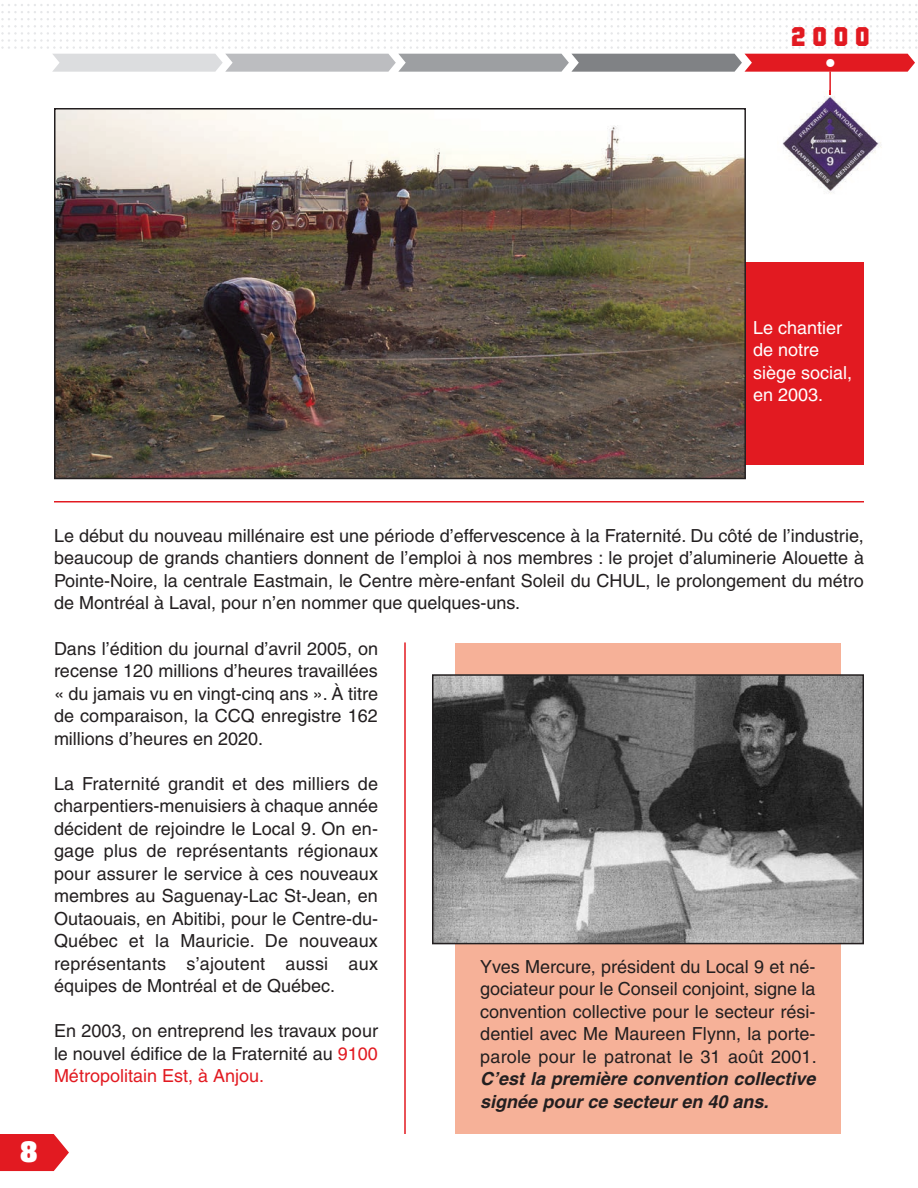
<style>
.page{position:relative;width:918px;height:1188px;background:#fff}
.page>*{position:absolute;margin:0;border:0;box-sizing:border-box;transform-origin:0 0}
.t1{font:27px "Midfield";color:#e21a21}
.t2{font:700 24px "Aachen";color:#fff}
.t3{font:800 22.5px "Helvetica Neue";color:#fff}
.t4{font:18px/22.5px "Helvetica";color:#231f20;text-align:justify}
.t5{font:italic 700 18px/22.5px "Helvetica";color:#231f20}
.t6{font:18px/22.5px "Helvetica";color:#fff}
.s1{color:#e21a21}
</style>
<div class="page">
<div style="left:517px;top:262px;width:347px;height:202px;background:#e21a21"></div>
<div style="left:455px;top:644px;width:386px;height:490px;background:#f6b198"></div>
<svg style="left:0;top:1134px;width:69px;height:37px;background:#e53339"></svg>
<svg style="left:1px;top:4px;width:916px;height:68px"></svg>
<hr style="left:829px;top:71px;width:2px;height:24px;background:#e21a21">
<img style="left:782px;top:96px;width:100px;height:98px">
<img style="left:435px;top:677px;width:426px;height:264px">
<div style="left:432px;top:674px;width:432px;height:270px;border:2px solid #231f20"></div>
<img style="left:57px;top:111px;width:686px;height:365px">
<div style="left:54px;top:108px;width:692px;height:371px;border:2px solid #231f20"></div>
<hr style="left:404px;top:642px;width:2px;height:492px;background:#e21a21">
<hr style="left:54px;top:501px;width:810px;height:1px;background:#e21a21">
<h1 class="t1" style="left:791px;top:21px;width:80px">2000</h1>
<p class="t3" style="left:825px;top:49px;width:13px">•</p>
<p class="t6" style="left:753px;top:316px;width:101px">Le chantier de notre siège social, en 2003.</p>
<h2 class="t2" style="left:20px;top:1134px;width:19px">8</h2>
<p class="t4" style="left:54px;top:524px;width:812px">Le début du nouveau millénaire est une période d’effervescence à la Fraternité. Du côté de l’industrie, beaucoup de grands chantiers donnent de l’emploi à nos membres : le projet d’aluminerie Alouette à Pointe-Noire, la centrale Eastmain, le Centre mère-enfant Soleil du CHUL, le prolongement du métro de Montréal à Laval, pour n’en nommer que quelques-uns.</p>
<p class="t4" style="left:54px;top:637px;width:326px">Dans l’édition du journal d’avril 2005, on recense 120 millions d’heures travaillées « du jamais vu en vingt-cinq ans ». À titre de comparaison, la CCQ enregistre 162 millions d’heures en 2020.</p>
<p class="t4" style="left:54px;top:772px;width:326px">La Fraternité grandit et des milliers de charpentiers-menuisiers à chaque année décident de rejoindre le Local 9. On en&shy;gage plus de représentants régionaux pour assurer le service à ces nouveaux membres au Saguenay-Lac St-Jean, en Outaouais, en Abitibi, pour le Centre-du-Québec et la Mauricie. De nouveaux représentants s’ajoutent aussi aux équipes de Montréal et de Québec.</p>
<p class="t4" style="left:54px;top:1020px;width:326px">En 2003, on entreprend les travaux pour le nouvel édifice de la Fraternité au <span class="s1">9100<br>Métropolitain Est, à Anjou.</span></p>
<p class="t4" style="left:480px;top:955px;width:338px">Yves Mercure, président du Local 9 et né&shy;gociateur pour le Conseil conjoint, signe la convention collective pour le secteur rési&shy;dentiel avec Me Maureen Flynn, la porte&shy;parole pour le patronat le 31 août 2001.</p>
<p class="t5" style="left:480px;top:1069px;width:340px">C’est la première convention collective signée pour ce secteur en 40 ans.</p>
</div>
